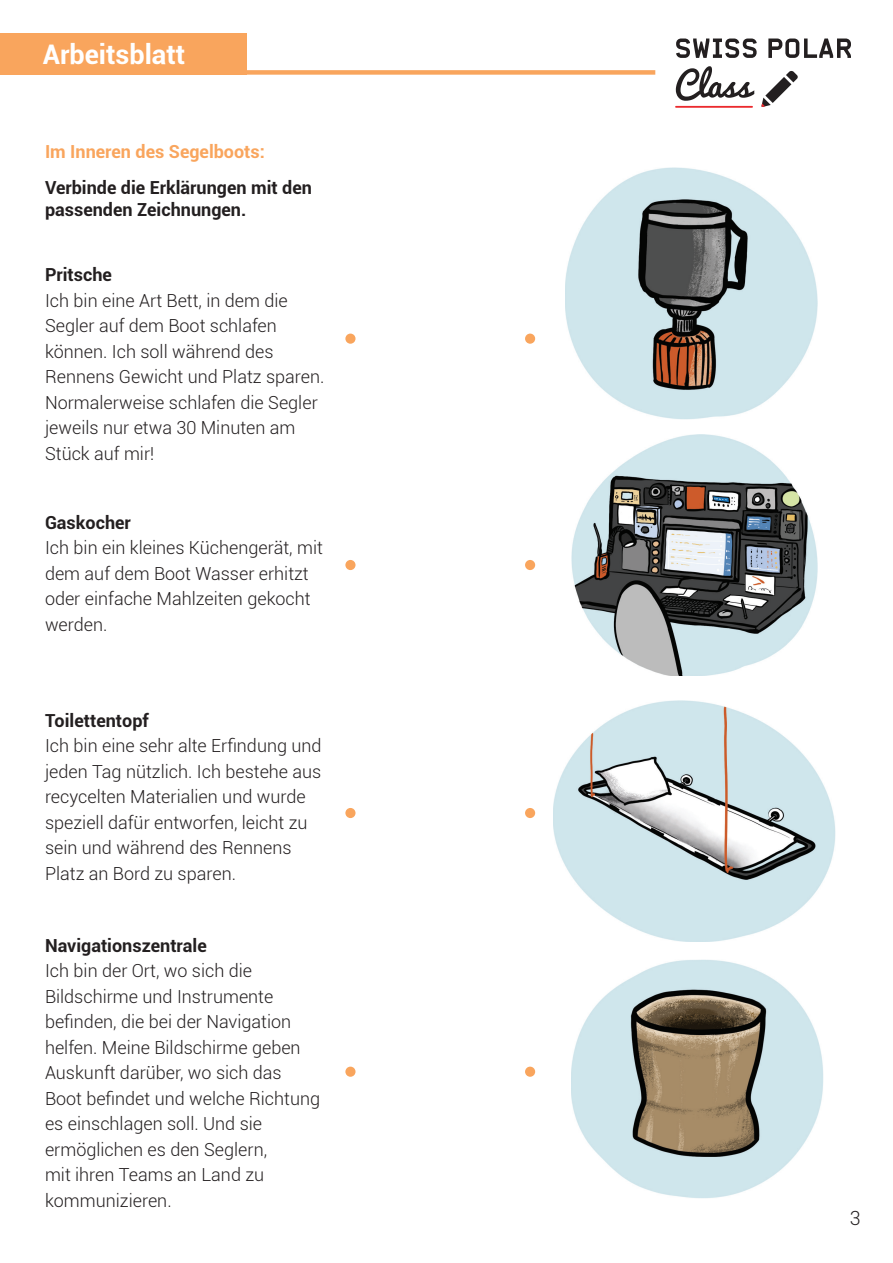
<style>
.page{position:relative;width:893px;height:1263px;background:#fff}
.page>*{position:absolute;margin:0;border:0;box-sizing:border-box;transform-origin:0 0}
.t1{font:700 27px "Roboto";color:#fff}
.t2{font:300 19.5px "Roboto";color:#231f20}
.t3{font:300 18px/25.5px "Roboto";color:#231f20}
.t4{font:700 18px/21.6px "Roboto";color:#231f20}
.t5{font:700 18px "Roboto";color:#f9a55d}
</style>
<div class="page">
<div style="left:0;top:33px;width:246px;height:42px;background:#f9a55d"></div>
<div style="left:0;top:70px;width:655px;height:5px;background:#f9a55d"></div>
<svg style="left:676px;top:39px;width:81px;height:19px"></svg>
<svg style="left:768px;top:39px;width:83px;height:19px"></svg>
<hr style="left:675px;top:106px;width:78px;height:2px;background:#eb2a2e">
<svg style="left:761px;top:71px;width:37px;height:36px"></svg>
<svg style="left:676px;top:66px;width:78px;height:35px"></svg>
<div style="left:345px;top:334px;width:11px;height:10px;background:#f9a55d;border-radius:50%"></div>
<div style="left:525px;top:334px;width:10px;height:10px;background:#f9a55d;border-radius:50%"></div>
<div style="left:345px;top:560px;width:11px;height:10px;background:#f9a55d;border-radius:50%"></div>
<div style="left:525px;top:560px;width:10px;height:10px;background:#f9a55d;border-radius:50%"></div>
<div style="left:345px;top:808px;width:11px;height:10px;background:#f9a55d;border-radius:50%"></div>
<div style="left:525px;top:808px;width:10px;height:10px;background:#f9a55d;border-radius:50%"></div>
<div style="left:345px;top:1067px;width:11px;height:10px;background:#f9a55d;border-radius:50%"></div>
<div style="left:525px;top:1067px;width:10px;height:10px;background:#f9a55d;border-radius:50%"></div>
<img style="left:572px;top:435px;width:246px;height:241px">
<img style="left:565px;top:168px;width:253px;height:252px">
<img style="left:553px;top:701px;width:283px;height:241px">
<img style="left:571px;top:960px;width:253px;height:238px">
<h1 class="t1" style="left:43px;top:35px;width:144px">Arbeitsblatt</h1>
<p class="t5" style="left:45px;top:139px;width:221px">Im Inneren des Segelboots:</p>
<p class="t4" style="left:45px;top:176px;width:268px">Verbinde die Erklärungen mit den passenden Zeichnungen.</p>
<p class="t4" style="left:45px;top:263px;width:69px">Pritsche</p>
<p class="t3" style="left:45px;top:287px;width:281px">Ich bin eine Art Bett, in dem die<br>Segler auf dem Boot schlafen können. Ich soll während des<br>Rennens Gewicht und Platz sparen.<br>Normalerweise schlafen die Segler jeweils nur etwa 30 Minuten am<br>Stück auf mir!</p>
<p class="t4" style="left:45px;top:511px;width:87px">Gaskocher</p>
<p class="t3" style="left:45px;top:534px;width:279px">Ich bin ein kleines Küchengerät, mit dem auf dem Boot Wasser erhitzt oder einfache Mahlzeiten gekocht werden.</p>
<p class="t4" style="left:45px;top:709px;width:105px">Toilettentopf</p>
<p class="t3" style="left:45px;top:732px;width:278px">Ich bin eine sehr alte Erfindung und jeden Tag nützlich. Ich bestehe aus recycelten Materialien und wurde speziell dafür entworfen, leicht zu sein und während des Rennens<br>Platz an Bord zu sparen.</p>
<p class="t4" style="left:45px;top:934px;width:163px">Navigationszentrale</p>
<p class="t3" style="left:45px;top:957px;width:277px">Ich bin der Ort, wo sich die<br>Bildschirme und Instrumente befinden, die bei der Navigation helfen. Meine Bildschirme geben<br>Auskunft darüber, wo sich das<br>Boot befindet und welche Richtung es einschlagen soll. Und sie ermöglichen es den Seglern,<br>mit ihren Teams an Land zu kommunizieren.</p>
<p class="t2" style="left:850px;top:1204px;width:12px">3</p>
</div>
